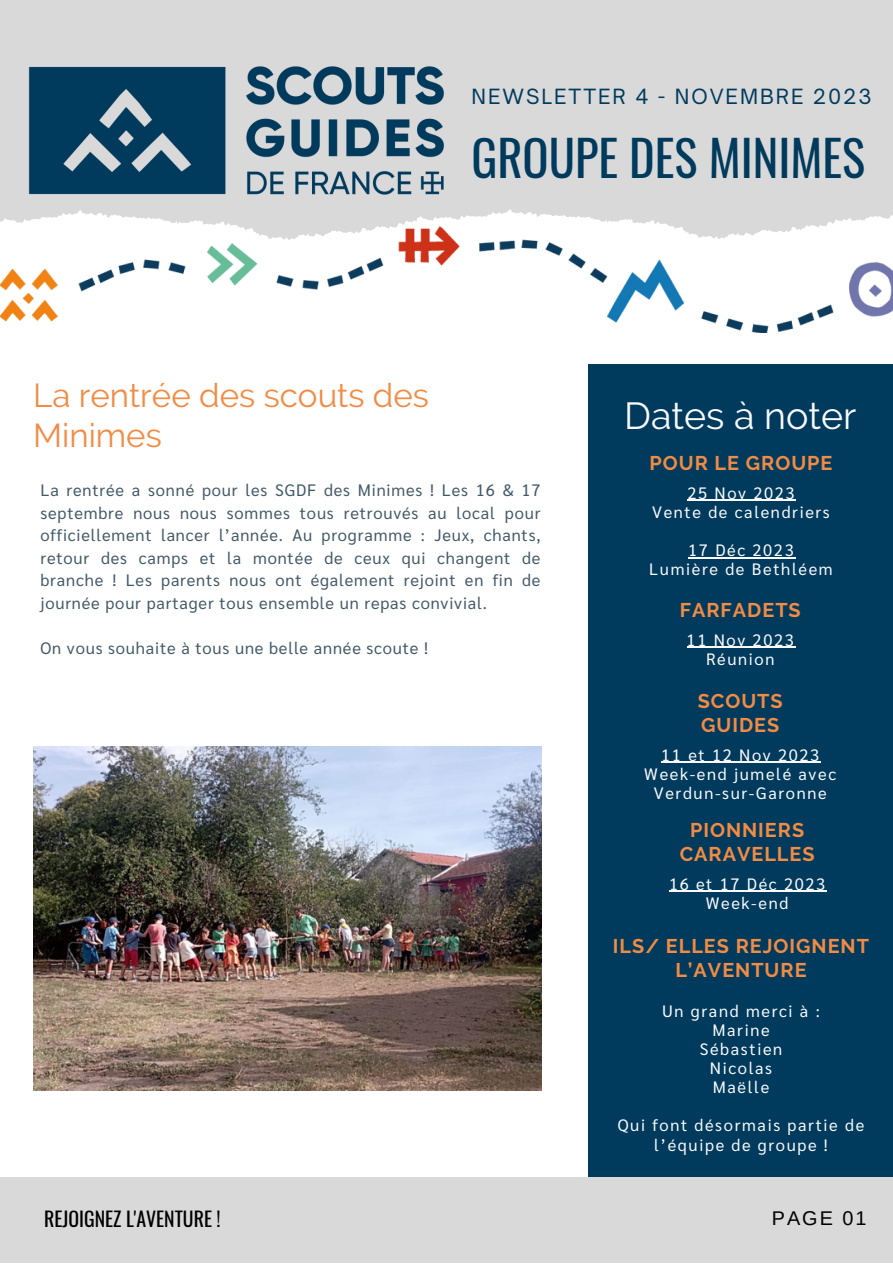
<style>
.page{position:relative;width:893px;height:1264px;background:#fff}
.page>*{position:absolute;margin:0;border:0;box-sizing:border-box;transform-origin:0 0}
.t1{font:48.6px "Oswald";color:#003a5d}
.t2{font:37.65px "Raleway";color:#fafafa}
.t3{font:33px/39.3px "Raleway";color:#f28b43}
.t4{font:20.1px "Open Sauce One";letter-spacing:.1em;color:#003a5d}
.t5{font:700 19.8px/23.5px "Raleway";letter-spacing:.05em;color:#f28b43;text-align:center}
.t6{font:19.8px "Oswald";color:#000}
.t7{font:19.8px "Arimo";letter-spacing:.1em;color:#000}
.t8{font:16.5px/22.5px "Sarabun";letter-spacing:.05em;color:#435967;text-align:justify}
.t9{font:16.5px/19px "Sarabun";letter-spacing:.1em;color:#fafafa;text-align:center}
</style>
<div class="page">
<div style="left:0;top:0;width:892px;height:305px;background:#d9d9d9"></div>
<svg style="left:0;top:209px;width:892px;height:124px"></svg>
<div style="left:588px;top:364px;width:304px;height:898px;background:#003a5d"></div>
<img style="left:0;top:227px;width:892px;height:105px">
<img style="left:33px;top:746px;width:508px;height:344px">
<div style="left:0;top:1176px;width:892px;height:86px;background:#d9d9d9"></div>
<img style="left:2px;top:66px;width:469px;height:196px">
<hr style="left:687px;top:500px;width:109px;height:1px;background:#fafafa">
<hr style="left:688px;top:557px;width:107px;height:1px;background:#fafafa">
<hr style="left:661px;top:761px;width:159px;height:2px;background:#fafafa">
<hr style="left:686px;top:646px;width:109px;height:2px;background:#fafafa">
<hr style="left:669px;top:890px;width:157px;height:2px;background:#fafafa">
<p class="t4" style="left:471px;top:83px;width:402px">NEWSLETTER 4 - NOVEMBRE 2023</p>
<p class="t1" style="left:471px;top:120px;width:395px">GROUPE DES MINIMES</p>
<p class="t3" style="left:33px;top:376px;width:397px">La rentrée des scouts des<br>Minimes</p>
<p class="t8" style="left:40px;top:478px;width:501px">La rentrée a sonné pour les SGDF des Minimes ! Les 16 &amp; 17 septembre nous nous sommes tous retrouvés au local pour officiellement lancer l’année. Au programme : Jeux, chants, retour des camps et la montée de ceux qui changent de branche ! Les parents nous ont également rejoint en fin de journée pour partager tous ensemble un repas convivial.</p>
<p class="t8" style="left:40px;top:635px;width:389px">On vous souhaite à tous une belle année scoute !</p>
<p class="t2" style="left:624px;top:394px;width:234px">Dates à noter</p>
<p class="t5" style="left:649px;top:451px;width:184px">POUR LE GROUPE</p>
<p class="t9" style="left:687px;top:482px;width:109px">25 Nov 2023</p>
<p class="t9" style="left:652px;top:501px;width:179px">Vente de calendriers</p>
<p class="t9" style="left:688px;top:539px;width:107px">17 Déc 2023</p>
<p class="t9" style="left:649px;top:559px;width:185px">Lumière de Bethléem</p>
<p class="t5" style="left:679px;top:598px;width:122px">FARFADETS</p>
<p class="t9" style="left:686px;top:629px;width:109px">11 Nov 2023</p>
<p class="t9" style="left:706px;top:648px;width:70px">Réunion</p>
<p class="t5" style="left:697px;top:689px;width:86px">SCOUTS</p>
<p class="t5" style="left:701px;top:713px;width:80px">GUIDES</p>
<p class="t9" style="left:661px;top:744px;width:159px">11 et 12 Nov 2023</p>
<p class="t9" style="left:644px;top:763px;width:193px">Week-end jumelé avec<br>Verdun-sur-Garonne</p>
<p class="t5" style="left:679px;top:818px;width:136px">PIONNIERS<br>CARAVELLES</p>
<p class="t9" style="left:669px;top:873px;width:158px">16 et 17 Déc 2023</p>
<p class="t9" style="left:705px;top:892px;width:84px">Week-end</p>
<p class="t5" style="left:613px;top:934px;width:257px">ILS/ ELLES REJOIGNENT<br>L’AVENTURE</p>
<p class="t9" style="left:662px;top:1000px;width:159px">Un grand merci à :</p>
<p class="t9" style="left:712px;top:1019px;width:59px">Marine</p>
<p class="t9" style="left:699px;top:1038px;width:84px">Sébastien</p>
<p class="t9" style="left:709px;top:1057px;width:64px">Nicolas</p>
<p class="t9" style="left:712px;top:1076px;width:58px">Maëlle</p>
<p class="t9" style="left:617px;top:1115px;width:248px">Qui font désormais partie de l’équipe de groupe !</p>
<p class="t6" style="left:44px;top:1203px;width:178px">REJOIGNEZ L'AVENTURE !</p>
<p class="t7" style="left:771px;top:1207px;width:96px">PAGE 01</p>
</div>
